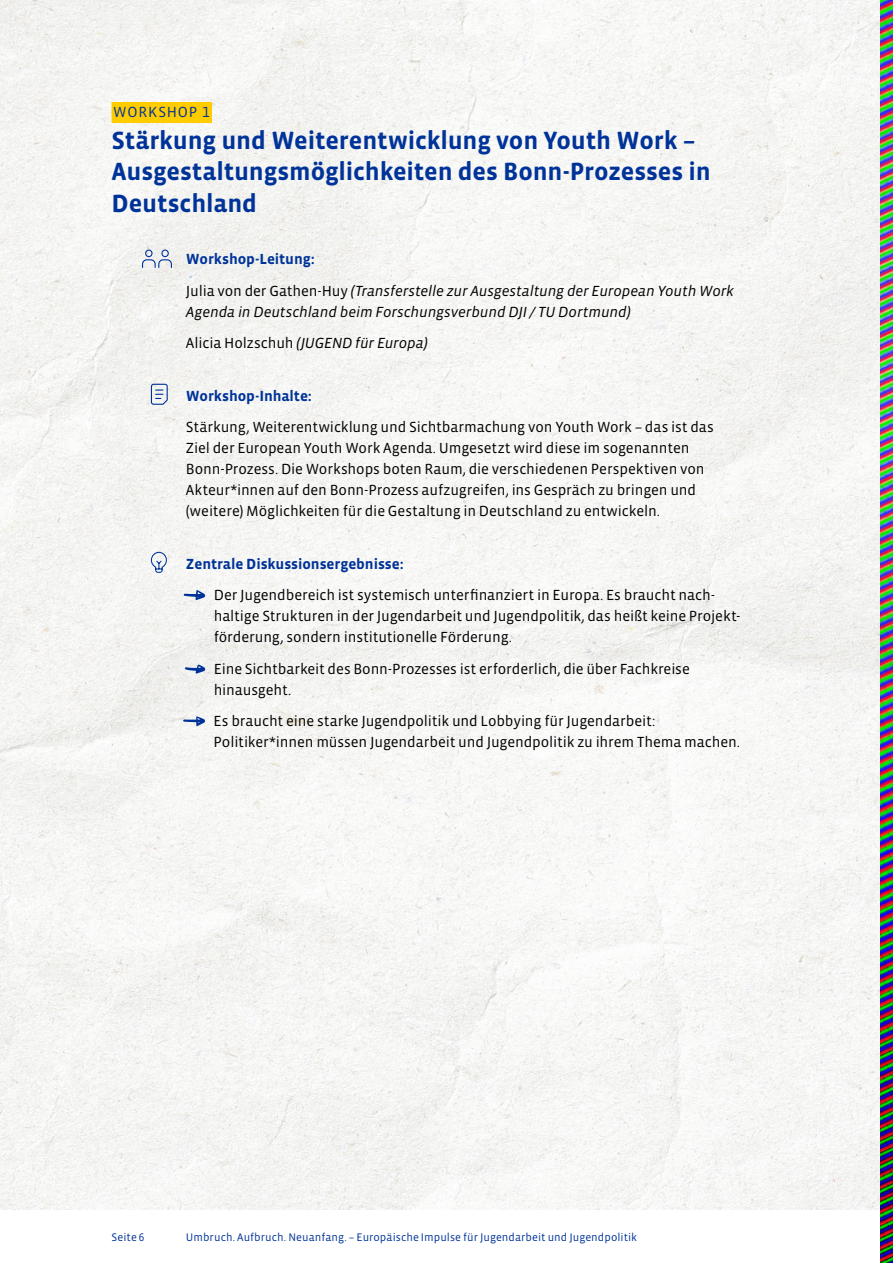
<style>
.page{position:relative;width:893px;height:1263px;background:#fff}
.page>*{position:absolute;margin:0;border:0;box-sizing:border-box;transform-origin:0 0}
.t1{font:700 25.5px/31.5px "Vista Sans OTCE";letter-spacing:-.005em;color:#039}
.t2{font:15px/21px "Vista Sans OTCE";letter-spacing:-.005em;color:#000}
.t3{font:italic 15px/31.5px "Vista Sans OTCE";letter-spacing:-.01em;color:#000}
.t4{font:700 15px "Vista Sans OTCE";letter-spacing:-.005em;color:#039}
.t5{font:15px "Vista Sans OTCE";letter-spacing:.055em;color:#039}
.t6{font:11.25px "Vista Sans OTCE";letter-spacing:.005em;color:#039}
.s1{font-weight:700;font-style:normal;color:#039}
.s2{font-style:normal}
</style>
<div class="page">
<img style="left:880px;top:1209px;width:13px;height:54px">
<img style="left:0;top:0;width:893px;height:1209px">
<div style="left:112px;top:102px;width:100px;height:21px;background:#fc0"></div>
<svg style="left:184px;top:590px;width:21px;height:10px"></svg>
<svg style="left:185px;top:664px;width:20px;height:10px"></svg>
<svg style="left:183px;top:716px;width:22px;height:10px"></svg>
<svg style="left:150px;top:383px;width:18px;height:23px"></svg>
<svg style="left:150px;top:551px;width:17px;height:22px"></svg>
<svg style="left:141px;top:249px;width:32px;height:20px"></svg>
<p class="t5" style="left:113px;top:103px;width:98px">WORKSHOP 1</p>
<h1 class="t1" style="left:112px;top:124px;width:601px">Stärkung und Weiterentwicklung von Youth Work –<br>Ausgestaltungsmöglichkeiten des Bonn-Prozesses in<br>Deutschland</h1>
<p class="t3" style="left:186px;top:243px;width:550px"><span class="s1">Workshop-Leitung:<br></span><span class="s2">Julia von der Gathen-Huy</span> (Transferstelle zur Ausgestaltung der European Youth Work</p>
<p class="t3" style="left:186px;top:296px;width:446px">Agenda in Deutschland beim Forschungsverbund DJI / TU Dortmund)<br><span class="s2">Alicia Holzschuh</span> (JUGEND für Europa)</p>
<p class="t4" style="left:186px;top:387px;width:128px">Workshop-Inhalte:</p>
<p class="t2" style="left:186px;top:416px;width:529px">Stärkung, Weiterentwicklung und Sichtbarmachung von Youth Work – das ist das Ziel der European Youth Work Agenda. Umgesetzt wird diese im sogenannten Bonn-Prozess. Die Workshops boten Raum, die verschiedenen Perspektiven von Akteur*innen auf den Bonn-Prozess aufzugreifen, ins Gespräch zu bringen und (weitere) Möglichkeiten für die Gestaltung in Deutschland zu entwickeln.</p>
<p class="t4" style="left:186px;top:555px;width:219px">Zentrale Diskussionsergebnisse:</p>
<p class="t2" style="left:214px;top:584px;width:528px">Der Jugendbereich ist systemisch unterfinanziert in Europa. Es braucht nach&shy;haltige Strukturen in der Jugendarbeit und Jugendpolitik, das heißt keine Projekt&shy;förderung, sondern institutionelle Förderung.</p>
<p class="t2" style="left:214px;top:658px;width:478px">Eine Sichtbarkeit des Bonn-Prozesses ist erforderlich, die über Fachkreise hinausgeht.</p>
<p class="t2" style="left:214px;top:710px;width:528px">Es braucht eine starke Jugendpolitik und Lobbying für Jugendarbeit:<br>Politiker*innen müssen Jugendarbeit und Jugendpolitik zu ihrem Thema machen.</p>
<p class="t6" style="left:112px;top:1230px;width:35px">Seite 6</p>
<p class="t6" style="left:186px;top:1230px;width:453px">Umbruch. Aufbruch. Neuanfang. – Europäische Impulse für Jugendarbeit und Jugendpolitik</p>
</div>
